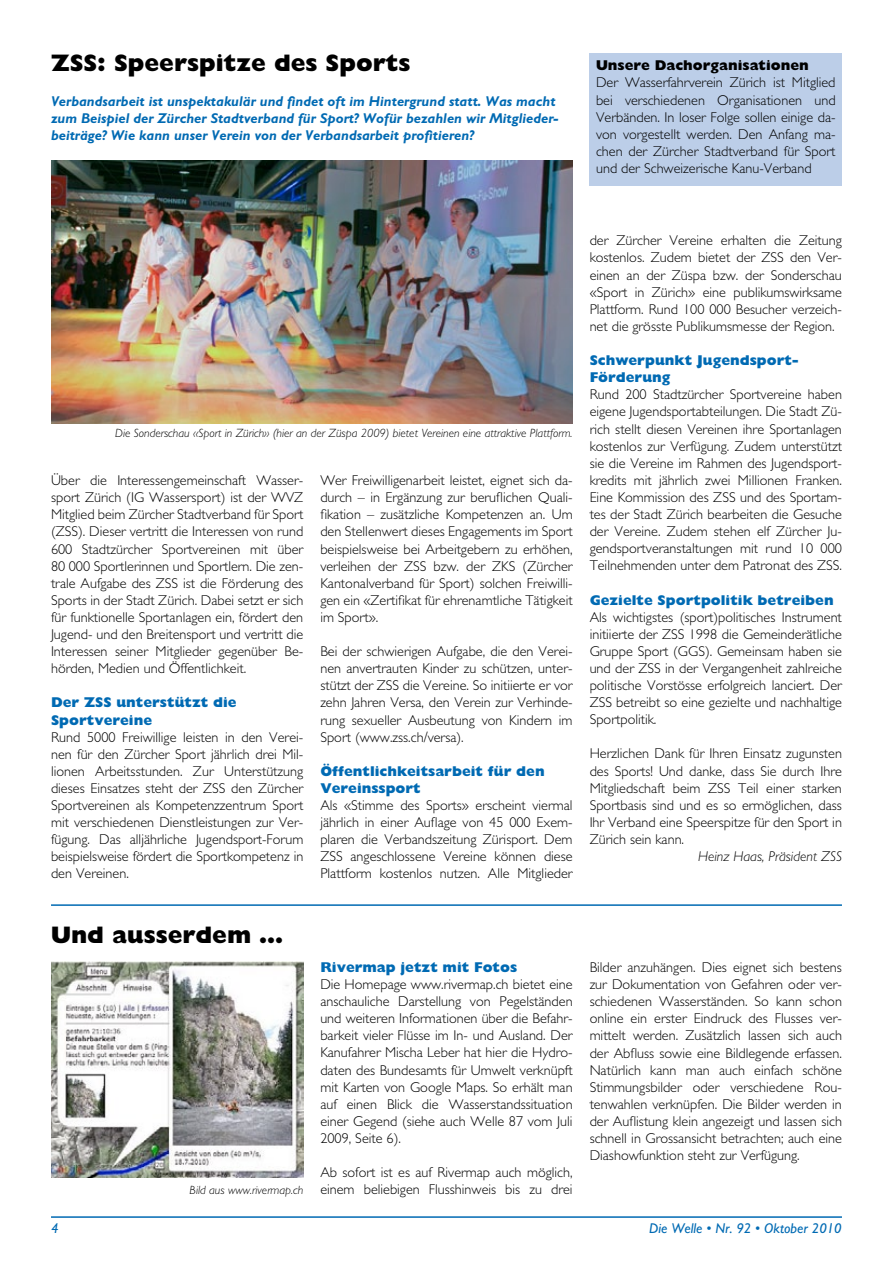
<style>
.page{position:relative;width:893px;height:1263px;background:#fff}
.page>*{position:absolute;margin:0;border:0;box-sizing:border-box;transform-origin:0 0}
.t1{font:800 24px "M Gill Sans";color:#000}
.t2{font:300 14.25px/17.1px "M Gill Sans";color:#000;text-align:justify}
.t3{font:italic 700 14.25px/17.1px "M Gill Sans";color:#006ab3}
.t4{font:800 14.25px/17.1px "M Gill Sans";color:#006ab3}
.t5{font:italic 14.25px "M Gill Sans";color:#006ab3}
.t6{font:800 14.25px "M Gill Sans";color:#000}
.t7{font:italic 300 14.25px "M Gill Sans";color:#000}
.t8{font:italic 300 12px "M Gill Sans";color:#000}
</style>
<div class="page">
<hr style="left:51px;top:1216px;width:791px;height:2px;background:#006ab3">
<hr style="left:51px;top:904px;width:791px;height:2px;background:#006ab3">
<img style="left:51px;top:160px;width:522px;height:263px">
<img style="left:51px;top:961px;width:252px;height:216px">
<div style="left:590px;top:53px;width:252px;height:133px;background:#bccee8"></div>
<h1 class="t1" style="left:51px;top:49px;width:361px">ZSS: Speerspitze des Sports</h1>
<p class="t3" style="left:51px;top:92px;width:509px">Verbandsarbeit ist unspektakulär und findet oft im Hintergrund statt. Was macht zum Beispiel der Zürcher Stadtverband für Sport? Wofür bezahlen wir Mitglieder&shy;beiträge? Wie kann unser Verein von der Verbandsarbeit profitieren?</p>
<p class="t6" style="left:596px;top:57px;width:214px">Unsere Dachorganisationen</p>
<p class="t2" style="left:596px;top:74px;width:241px">Der Wasserfahrverein Zürich ist Mitglied bei verschiedenen Organisationen und Verbänden. In loser Folge sollen einige da&shy;von vorgestellt werden. Den Anfang ma&shy;chen der Zürcher Stadtverband für Sport und der Schweizerische Kanu-Verband</p>
<p class="t8" style="left:115px;top:426px;width:459px">Die Sonderschau «Sport in Zürich» (hier an der Züspa 2009) bietet Vereinen eine attraktive Plattform.</p>
<p class="t2" style="left:51px;top:472px;width:254px">Über die Interessengemeinschaft Wasser&shy;sport Zürich (IG Wassersport) ist der WVZ Mitglied beim Zürcher Stadtverband für Sport (ZSS). Dieser vertritt die Interessen von rund 600 Stadtzürcher Sportvereinen mit über 80 000 Sportlerinnen und Sportlern. Die zen&shy;trale Aufgabe des ZSS ist die Förderung des Sports in der Stadt Zürich. Dabei setzt er sich für funktionelle Sportanlagen ein, fördert den Jugend- und den Breitensport und vertritt die Interessen seiner Mitglieder gegenüber Be&shy;hörden, Medien und Öffentlichkeit.</p>
<p class="t4" style="left:51px;top:694px;width:187px">Der ZSS unterstützt die<br>Sportvereine</p>
<p class="t2" style="left:51px;top:728px;width:254px">Rund 5000 Freiwillige leisten in den Verei&shy;nen für den Zürcher Sport jährlich drei Mil&shy;lionen Arbeitsstunden. Zur Unterstützung dieses Einsatzes steht der ZSS den Zürcher Sportvereinen als Kompetenzzentrum Sport mit verschiedenen Dienstleistungen zur Ver&shy;fügung. Das alljährliche Jugendsport-Forum beispielsweise fördert die Sportkompetenz in den Vereinen.</p>
<p class="t2" style="left:320px;top:472px;width:254px">Wer Freiwilligenarbeit leistet, eignet sich da&shy;durch – in Ergänzung zur beruflichen Quali&shy;fikation – zusätzliche Kompetenzen an. Um den Stellenwert dieses Engagements im Sport beispielsweise bei Arbeitgebern zu erhöhen, verleihen der ZSS bzw. der ZKS (Zürcher Kantonalverband für Sport) solchen Freiwilli&shy;gen ein «Zertifikat für ehrenamtliche Tätigkeit im Sport».</p>
<p class="t2" style="left:320px;top:643px;width:254px">Bei der schwierigen Aufgabe, die den Verei&shy;nen anvertrauten Kinder zu schützen, unter&shy;stützt der ZSS die Vereine. So initiierte er vor zehn Jahren Versa, den Verein zur Verhinde&shy;rung sexueller Ausbeutung von Kindern im Sport (www.zss.ch/versa).</p>
<p class="t4" style="left:320px;top:762px;width:226px">Öffentlichkeitsarbeit für den<br>Vereinssport</p>
<p class="t2" style="left:320px;top:797px;width:254px">Als «Stimme des Sports» erscheint viermal jährlich in einer Auflage von 45 000 Exem&shy;plaren die Verbandszeitung Zürisport. Dem ZSS angeschlossene Vereine können diese Plattform kostenlos nutzen. Alle Mitglieder</p>
<p class="t2" style="left:590px;top:232px;width:254px">der Zürcher Vereine erhalten die Zeitung kostenlos. Zudem bietet der ZSS den Ver&shy;einen an der Züspa bzw. der Sonderschau «Sport in Zürich» eine publikumswirksame Plattform. Rund 100 000 Besucher verzeich&shy;net die grösste Publikumsmesse der Region.</p>
<p class="t4" style="left:590px;top:352px;width:210px">Schwerpunkt Jugendsport-<br>Förderung</p>
<p class="t2" style="left:590px;top:386px;width:254px">Rund 200 Stadtzürcher Sportvereine haben eigene Jugendsportabteilungen. Die Stadt Zü&shy;rich stellt diesen Vereinen ihre Sportanlagen kostenlos zur Verfügung. Zudem unterstützt sie die Vereine im Rahmen des Jugendsport&shy;kredits mit jährlich zwei Millionen Franken.<br>Eine Kommission des ZSS und des Sportam&shy;tes der Stadt Zürich bearbeiten die Gesuche der Vereine. Zudem stehen elf Zürcher Ju&shy;gendsportveranstaltungen mit rund 10 000<br>Teilnehmenden unter dem Patronat des ZSS.</p>
<p class="t4" style="left:590px;top:591px;width:246px">Gezielte Sportpolitik betreiben</p>
<p class="t2" style="left:590px;top:608px;width:254px">Als wichtigstes (sport)politisches Instrument initiierte der ZSS 1998 die Gemeinderätliche Gruppe Sport (GGS). Gemeinsam haben sie und der ZSS in der Vergangenheit zahlreiche politische Vorstösse erfolgreich lanciert. Der ZSS betreibt so eine gezielte und nachhaltige Sportpolitik.</p>
<p class="t2" style="left:590px;top:745px;width:254px">Herzlichen Dank für Ihren Einsatz zugunsten des Sports! Und danke, dass Sie durch Ihre Mitgliedschaft beim ZSS Teil einer starken Sportbasis sind und es so ermöglichen, dass Ihr Verband eine Speerspitze für den Sport in Zürich sein kann.</p>
<p class="t7" style="left:698px;top:848px;width:145px">Heinz Haas, Präsident ZSS</p>
<h1 class="t1" style="left:51px;top:921px;width:234px">Und ausserdem …</h1>
<p class="t8" style="left:190px;top:1183px;width:115px">Bild aus www.rivermap.ch</p>
<p class="t4" style="left:320px;top:958px;width:198px">Rivermap jetzt mit Fotos</p>
<p class="t2" style="left:320px;top:976px;width:254px">Die Homepage www.rivermap.ch bietet eine anschauliche Darstellung von Pegelständen und weiteren Informationen über die Befahr&shy;barkeit vieler Flüsse im In- und Ausland. Der Kanufahrer Mischa Leber hat hier die Hydro&shy;daten des Bundesamts für Umwelt verknüpft mit Karten von Google Maps. So erhält man auf einen Blick die Wasserstandssituation einer Gegend (siehe auch Welle 87 vom Juli 2009, Seite 6).</p>
<p class="t2" style="left:320px;top:1164px;width:254px">Ab sofort ist es auf Rivermap auch möglich, einem beliebigen Flusshinweis bis zu drei</p>
<p class="t2" style="left:590px;top:959px;width:254px">Bilder anzuhängen. Dies eignet sich bestens zur Dokumentation von Gefahren oder ver&shy;schiedenen Wasserständen. So kann schon online ein erster Eindruck des Flusses ver&shy;mittelt werden. Zusätzlich lassen sich auch der Abfluss sowie eine Bildlegende erfassen.<br>Natürlich kann man auch einfach schöne Stimmungsbilder oder verschiedene Rou&shy;tenwahlen verknüpfen. Die Bilder werden in der Auflistung klein angezeigt und lassen sich schnell in Grossansicht betrachten; auch eine Diashowfunktion steht zur Verfügung.</p>
<p class="t5" style="left:51px;top:1220px;width:9px">4</p>
<p class="t5" style="left:649px;top:1220px;width:194px">Die Welle • Nr. 92 • Oktober 2010</p>
</div>
